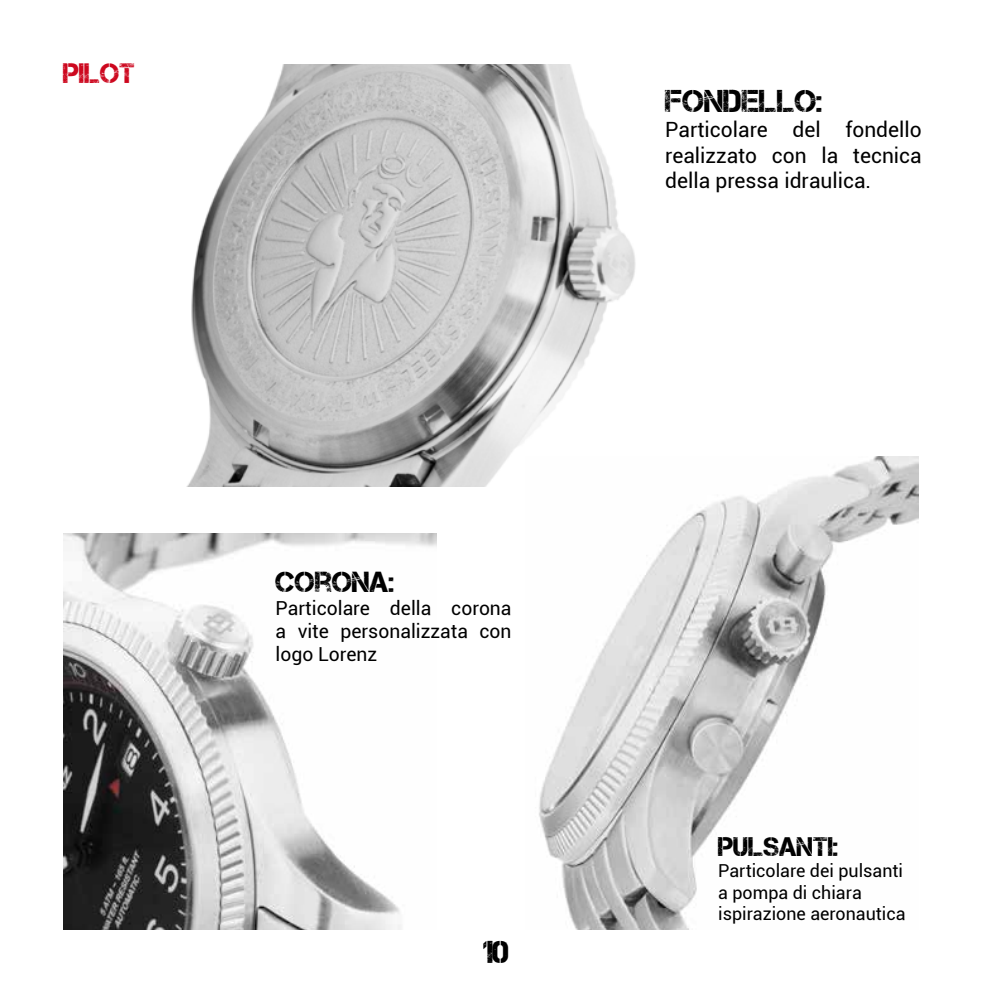
<style>
.page{position:relative;width:993px;height:993px;background:#fff}
.page>*{position:absolute;margin:0;border:0;box-sizing:border-box;transform-origin:0 0}
.t1{font:31.5px "Captureit";color:#000}
.t2{font:29.05px "Captureit";color:#000}
.t3{font:28px "Captureit";color:#cd071e}
.t4{font:26.78px "Captureit";color:#000}
.t5{font:21px/25.2px "Roboto";color:#000;text-align:justify}
.t6{font:19.25px/23.1px "Roboto";color:#000;text-align:justify}
.t7{font:17.85px/21.3px "Roboto";color:#000}
</style>
<div class="page">
<img style="left:187px;top:64px;width:449px;height:422px">
<img style="left:64px;top:533px;width:372px;height:396px">
<img style="left:525px;top:456px;width:392px;height:473px">
<h3 class="t3" style="left:63px;top:58px;width:74px">PILOT</h3>
<h2 class="t2" style="left:275px;top:565px;width:120px">CORONA:</h2>
<p class="t6" style="left:275px;top:595px;width:237px">Particolare della corona a vite personalizzata con logo Lorenz</p>
<h1 class="t1" style="left:483px;top:934px;width:27px">10</h1>
<h1 class="t1" style="left:665px;top:83px;width:159px">FONDELLO:</h1>
<p class="t5" style="left:665px;top:116px;width:258px">Particolare del fondello realizzato con la tecnica della pressa idraulica.</p>
<p class="t4" style="left:718px;top:831px;width:122px">PULSANTI:</p>
<p class="t7" style="left:718px;top:859px;width:189px">Particolare dei pulsanti a pompa di chiara ispirazione aeronautica</p>
</div>
